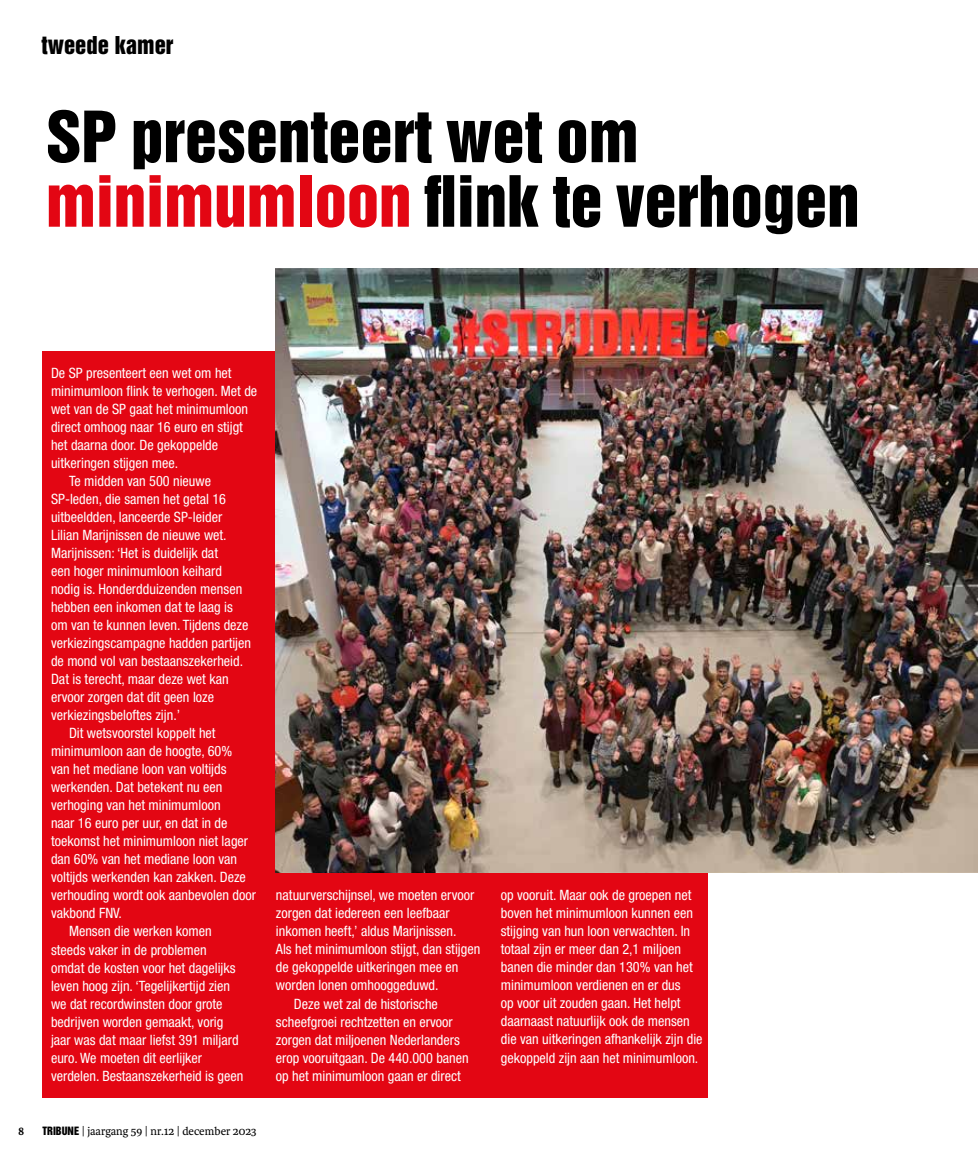
<style>
.page{position:relative;width:978px;height:1170px;background:#fff}
.page>*{position:absolute;margin:0;border:0;box-sizing:border-box;transform-origin:0 0}
.t1{font:64.5px/64.5px "Helvetica Inserat SP";color:#000}
.t2{font:22.5px "Helvetica Inserat LT Std";color:#000}
.t3{font:condensed 14.25px/18px "Helvetica Neue LT Std";color:#fff}
.t4{font:12px "Karmina";color:#000}
.t5{font:700 12px "Karmina";color:#000}
.s1{color:#e30613}
.s2{font-family:"Helvetica Inserat LT Std";font-size:10.5px}
</style>
<div class="page">
<div style="left:43px;top:351px;width:665px;height:746px;background:#e30613"></div>
<img style="left:276px;top:269px;width:702px;height:603px">
<h2 class="t2" style="left:42px;top:32px;width:133px">tweede kamer</h2>
<h1 class="t1" style="left:46px;top:106px;width:815px">SP presenteert wet om <span class="s1">minimumloon</span> flink te verhogen</h1>
<p class="t3" style="left:51px;top:364px;width:182px">De SP presenteert een wet om het</p>
<p class="t3" style="left:51px;top:382px;width:208px">minimumloon flink te verhogen. Met de</p>
<p class="t3" style="left:51px;top:400px;width:199px">wet van de SP gaat het minimumloon</p>
<p class="t3" style="left:51px;top:418px;width:193px">direct omhoog naar 16 euro en stijgt</p>
<p class="t3" style="left:51px;top:436px;width:169px">het daarna door. De gekoppelde</p>
<p class="t3" style="left:51px;top:454px;width:129px">uitkeringen stijgen mee.</p>
<p class="t3" style="left:69px;top:472px;width:144px">Te midden van 500 nieuwe</p>
<p class="t3" style="left:51px;top:490px;width:177px">SP-leden, die samen het getal 16</p>
<p class="t3" style="left:51px;top:508px;width:173px">uitbeeldden, lanceerde SP-leider</p>
<p class="t3" style="left:51px;top:526px;width:177px">Lilian Marijnissen de nieuwe wet.</p>
<p class="t3" style="left:51px;top:544px;width:169px">Marijnissen: ‘Het is duidelijk dat</p>
<p class="t3" style="left:51px;top:562px;width:172px">een hoger minimumloon keihard</p>
<p class="t3" style="left:51px;top:580px;width:193px">nodig is. Honderdduizenden mensen</p>
<p class="t3" style="left:51px;top:598px;width:183px">hebben een inkomen dat te laag is</p>
<p class="t3" style="left:51px;top:616px;width:199px">om van te kunnen leven. Tijdens deze</p>
<p class="t3" style="left:51px;top:634px;width:202px">verkiezingscampagne hadden partijen</p>
<p class="t3" style="left:51px;top:652px;width:194px">de mond vol van bestaanszekerheid.</p>
<p class="t3" style="left:51px;top:670px;width:179px">Dat is terecht, maar deze wet kan</p>
<p class="t3" style="left:51px;top:688px;width:165px">ervoor zorgen dat dit geen loze</p>
<p class="t3" style="left:51px;top:706px;width:131px">verkiezingsbeloftes zijn.’</p>
<p class="t3" style="left:69px;top:724px;width:148px">Dit wetsvoorstel koppelt het</p>
<p class="t3" style="left:51px;top:742px;width:183px">minimumloon aan de hoogte, 60%</p>
<p class="t3" style="left:51px;top:760px;width:177px">van het mediane loon van voltijds</p>
<p class="t3" style="left:51px;top:778px;width:173px">werkenden. Dat betekent nu een</p>
<p class="t3" style="left:51px;top:796px;width:171px">verhoging van het minimumloon</p>
<p class="t3" style="left:51px;top:814px;width:178px">naar 16 euro per uur, en dat in de</p>
<p class="t3" style="left:51px;top:832px;width:199px">toekomst het minimumloon niet lager</p>
<p class="t3" style="left:51px;top:850px;width:188px">dan 60% van het mediane loon van</p>
<p class="t3" style="left:51px;top:868px;width:196px">voltijds werkenden kan zakken. Deze</p>
<p class="t3" style="left:51px;top:886px;width:206px">verhouding wordt ook aanbevolen door</p>
<p class="t3" style="left:51px;top:904px;width:72px">vakbond FNV.</p>
<p class="t3" style="left:69px;top:922px;width:144px">Mensen die werken komen</p>
<p class="t3" style="left:51px;top:940px;width:157px">steeds vaker in de problemen</p>
<p class="t3" style="left:51px;top:958px;width:186px">omdat de kosten voor het dagelijks</p>
<p class="t3" style="left:51px;top:976px;width:181px">leven hoog zijn. ‘Tegelijkertijd zien</p>
<p class="t3" style="left:51px;top:994px;width:173px">we dat recordwinsten door grote</p>
<p class="t3" style="left:51px;top:1012px;width:174px">bedrijven worden gemaakt, vorig</p>
<p class="t3" style="left:51px;top:1030px;width:189px">jaar was dat maar liefst 391 miljard</p>
<p class="t3" style="left:51px;top:1048px;width:153px">euro. We moeten dit eerlijker</p>
<p class="t3" style="left:51px;top:1066px;width:194px">verdelen. Bestaanszekerheid is geen</p>
<p class="t5" style="left:18px;top:1123px;width:8px">8</p>
<p class="t4" style="left:43px;top:1123px;width:216px"><span class="s2">TRIBUNE</span> | jaargang 59 | nr.12 | december 2023</p>
<p class="t3" style="left:276px;top:886px;width:200px">natuurverschijnsel, we moeten ervoor</p>
<p class="t3" style="left:276px;top:904px;width:175px">zorgen dat iedereen een leefbaar</p>
<p class="t3" style="left:276px;top:922px;width:182px">inkomen heeft,’ aldus Marijnissen.</p>
<p class="t3" style="left:276px;top:940px;width:206px">Als het minimumloon stijgt, dan stijgen</p>
<p class="t3" style="left:276px;top:958px;width:184px">de gekoppelde uitkeringen mee en</p>
<p class="t3" style="left:276px;top:976px;width:164px">worden lonen omhooggeduwd.</p>
<p class="t3" style="left:294px;top:994px;width:145px">Deze wet zal de historische</p>
<p class="t3" style="left:276px;top:1012px;width:178px">scheefgroei rechtzetten en ervoor</p>
<p class="t3" style="left:276px;top:1030px;width:185px">zorgen dat miljoenen Nederlanders</p>
<p class="t3" style="left:276px;top:1048px;width:194px">erop vooruitgaan. De 440.000 banen</p>
<p class="t3" style="left:276px;top:1066px;width:186px">op het minimumloon gaan er direct</p>
<p class="t3" style="left:501px;top:886px;width:203px">op vooruit. Maar ook de groepen net boven het minimumloon kunnen een stijging van hun loon verwachten. In totaal zijn er meer dan 2,1 miljoen banen die minder dan 130% van het minimumloon verdienen en er dus<br>op voor uit zouden gaan. Het helpt daarnaast natuurlijk ook de mensen die van uitkeringen afhankelijk zijn die gekoppeld zijn aan het minimumloon.</p>
</div>
